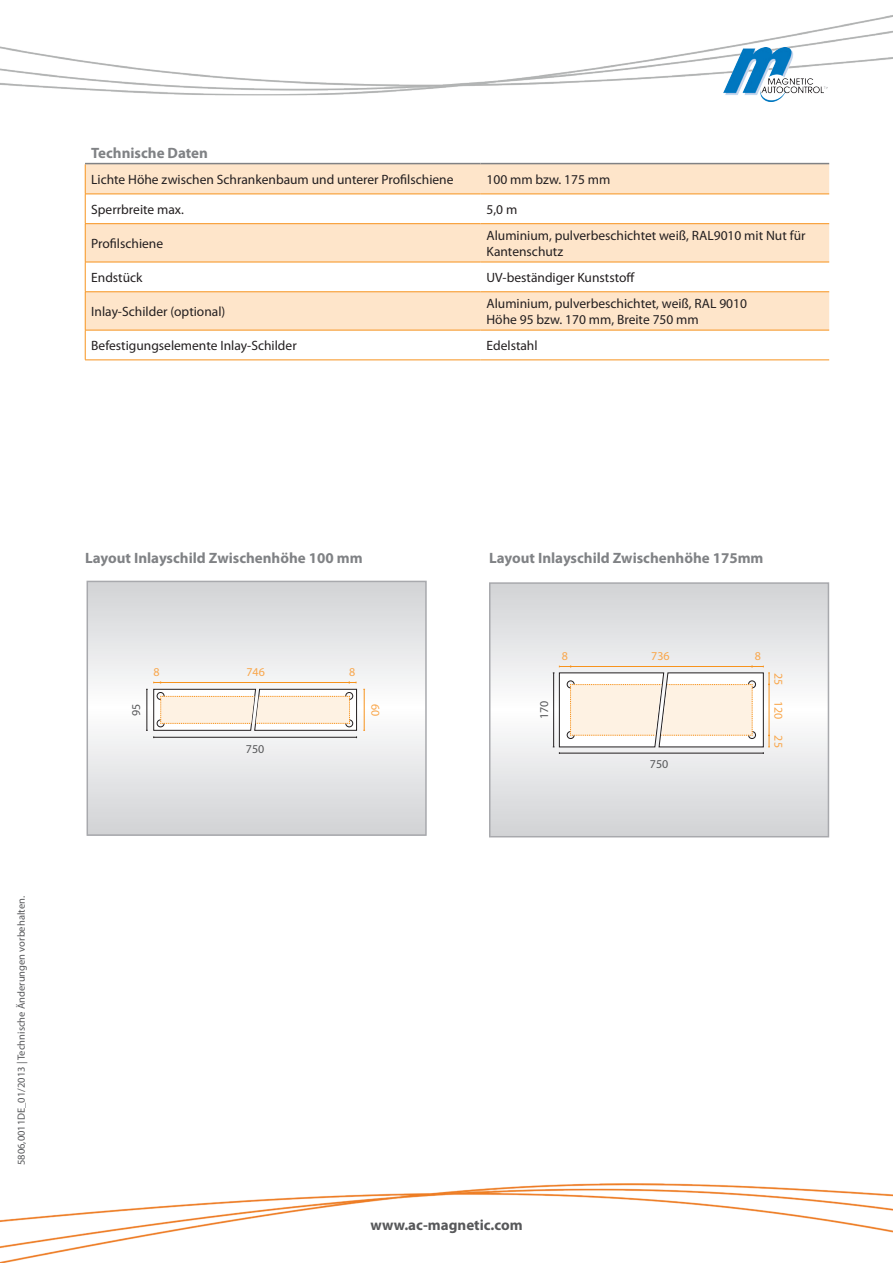
<style>
.page{position:relative;width:893px;height:1263px;background:#fff}
.page>*{position:absolute;margin:0;border:0;box-sizing:border-box;transform-origin:0 0}
.t1{font:700 15px "Myriad Pro";color:#808285}
.t2{font:700 15px "Myriad Pro";color:#57585a}
.t3{font:13.5px/16.2px "Myriad Pro";color:#231f20}
.t4{font:12px "Myriad Pro";color:#f9a64a}
.t5{font:12px "Myriad Pro";color:#57585a}
.t6{font:10.5px "Myriad Pro";color:#57585a}
</style>
<div class="page">
<img style="left:0;top:15px;width:893px;height:80px">
<img style="left:723px;top:48px;width:105px;height:54px">
<img style="left:0;top:1183px;width:893px;height:80px">
<svg style="left:86px;top:164px;width:743px;height:166px;fill:#fee5ca"></svg>
<hr style="left:85px;top:164px;width:1px;height:30px;background:#f7931d">
<hr style="left:85px;top:194px;width:395px;height:1px;background:#f7931d">
<svg style="left:85px;top:194px;width:1px;height:29px"></svg>
<hr style="left:480px;top:194px;width:349px;height:1px;background:#f7931d">
<hr style="left:85px;top:223px;width:395px;height:1px;background:#f7931d">
<hr style="left:85px;top:224px;width:1px;height:38px;background:#f7931d">
<hr style="left:480px;top:223px;width:349px;height:1px;background:#f7931d">
<hr style="left:85px;top:262px;width:395px;height:1px;background:#f7931d">
<hr style="left:85px;top:262px;width:1px;height:30px;background:#f7931d">
<hr style="left:480px;top:262px;width:349px;height:1px;background:#f7931d">
<hr style="left:85px;top:291px;width:395px;height:1px;background:#f7931d">
<hr style="left:85px;top:292px;width:1px;height:38px;background:#f7931d">
<hr style="left:480px;top:291px;width:349px;height:1px;background:#f7931d">
<hr style="left:85px;top:330px;width:395px;height:1px;background:#f7931d">
<hr style="left:85px;top:330px;width:1px;height:30px;background:#f7931d">
<hr style="left:480px;top:330px;width:349px;height:1px;background:#f7931d">
<hr style="left:85px;top:360px;width:395px;height:1px;background:#f7931d">
<hr style="left:480px;top:360px;width:349px;height:1px;background:#f7931d">
<hr style="left:85px;top:163px;width:395px;height:1px;background:#808285">
<hr style="left:480px;top:163px;width:349px;height:1px;background:#808285">
<svg style="left:90px;top:584px;width:334px;height:249px"></svg>
<div style="left:87px;top:581px;width:340px;height:255px;border:2px solid #a8a9ad"></div>
<svg style="left:492px;top:585px;width:334px;height:249px"></svg>
<div style="left:489px;top:582px;width:340px;height:255px;border:2px solid #a8a9ad"></div>
<svg style="left:553px;top:666px;width:217px;height:88px"></svg>
<svg style="left:146px;top:689px;width:211px;height:49px"></svg>
<hr style="left:161px;top:682px;width:188px;height:1px;background:#f7931d">
<hr style="left:364px;top:689px;width:1px;height:41px;background:#f7931d">
<p class="t1" style="left:91px;top:143px;width:118px">Technische Daten</p>
<p class="t3" style="left:91px;top:171px;width:364px">Lichte Höhe zwischen Schrankenbaum und unterer Profilschiene</p>
<p class="t3" style="left:486px;top:171px;width:125px">100 mm bzw. 175 mm</p>
<p class="t3" style="left:91px;top:201px;width:94px">Sperrbreite max.</p>
<p class="t3" style="left:486px;top:201px;width:32px">5,0 m</p>
<p class="t3" style="left:91px;top:235px;width:73px">Profilschiene</p>
<p class="t3" style="left:486px;top:227px;width:320px">Aluminium, pulverbeschichtet weiß, RAL9010 mit Nut für<br>Kantenschutz</p>
<p class="t3" style="left:91px;top:269px;width:53px">Endstück</p>
<p class="t3" style="left:486px;top:269px;width:150px">UV-beständiger Kunststoff</p>
<p class="t3" style="left:91px;top:303px;width:136px">Inlay-Schilder (optional)</p>
<p class="t3" style="left:486px;top:295px;width:262px">Aluminium, pulverbeschichtet, weiß, RAL 9010<br>Höhe 95 bzw. 170 mm, Breite 750 mm</p>
<p class="t3" style="left:91px;top:337px;width:207px">Befestigungselemente Inlay-Schilder</p>
<p class="t3" style="left:486px;top:337px;width:53px">Edelstahl</p>
<p class="t6" style="left:15px;top:1165px;width:270px;rotate:-90deg">5806,0011DE_01/2013 | Technische Änderungen vorbehalten.</p>
<p class="t1" style="left:85px;top:548px;width:279px">Layout Inlayschild Zwischenhöhe 100 mm</p>
<p class="t1" style="left:489px;top:548px;width:276px">Layout Inlayschild Zwischenhöhe 175mm</p>
<p class="t5" style="left:129px;top:716px;width:14px;rotate:-90deg">95</p>
<p class="t4" style="left:154px;top:664px;width:8px">8</p>
<p class="t4" style="left:246px;top:664px;width:20px">746</p>
<p class="t4" style="left:349px;top:664px;width:8px">8</p>
<p class="t5" style="left:246px;top:742px;width:20px">750</p>
<p class="t4" style="left:383px;top:704px;width:14px;rotate:90deg">60</p>
<p class="t5" style="left:537px;top:719px;width:20px;rotate:-90deg">170</p>
<p class="t4" style="left:562px;top:649px;width:8px">8</p>
<p class="t4" style="left:651px;top:649px;width:20px">736</p>
<p class="t4" style="left:755px;top:649px;width:8px">8</p>
<p class="t5" style="left:650px;top:757px;width:20px">750</p>
<p class="t4" style="left:786px;top:673px;width:14px;rotate:90deg">25</p>
<p class="t4" style="left:786px;top:700px;width:20px;rotate:90deg">120</p>
<p class="t4" style="left:786px;top:735px;width:14px;rotate:90deg">25</p>
<p class="t2" style="left:370px;top:1215px;width:154px">www.ac-magnetic.com</p>
</div>
